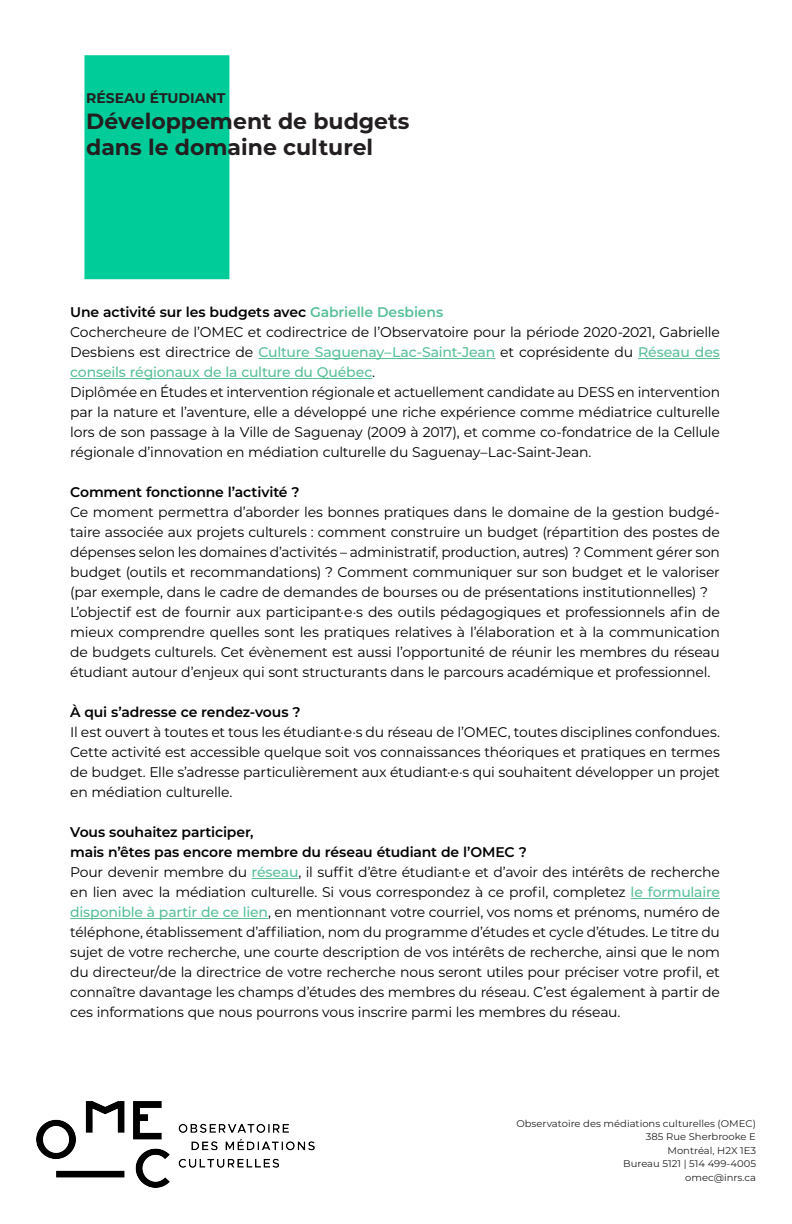
<style>
.page{position:relative;width:792px;height:1224px;background:#fff}
.page>*{position:absolute;margin:0;border:0;box-sizing:border-box;transform-origin:0 0}
.t1{font:700 22px/26.4px "Montserrat";color:#231f20}
.t2{font:14px/20px "Montserrat";letter-spacing:-.015em;color:#000;text-align:justify}
.t3{font:600 14px "Montserrat";letter-spacing:-.01em;color:#000}
.t4{font:700 14px "Montserrat";color:#231f20}
.pavé_de_texte{font:9.7px "Montserrat";color:#231f20}
.s1{color:#59c098}
.s2{font-weight:500;color:#59c098}
</style>
<div class="page">
<div style="left:84px;top:54px;width:146px;height:226px;background:#0c9"></div>
<img style="left:36px;top:1101px;width:278px;height:87px">
<p class="t4" style="left:86px;top:88px;width:141px">RÉSEAU ÉTUDIANT</p>
<p class="t1" style="left:86px;top:107px;width:325px">Développement de budgets dans le domaine culturel</p>
<p class="t3" style="left:70px;top:302px;width:375px">Une activité sur les budgets avec <span class="s1">Gabrielle Desbiens</span></p>
<p class="t2" style="left:70px;top:322px;width:651px">Cochercheure de l’OMEC et codirectrice de l’Observatoire pour la période 2020-2021, Gabrielle Desbiens est directrice de <span class="s2">Culture Saguenay–Lac-Saint-Jean</span> et coprésidente du <span class="s2">Réseau des conseils régionaux de la culture du Québec</span>.</p>
<p class="t2" style="left:70px;top:382px;width:651px">Diplômée en Études et intervention régionale et actuellement candidate au DESS en intervention par la nature et l’aventure, elle a développé une riche expérience comme médiatrice culturelle lors de son passage à la Ville de Saguenay (2009 à 2017), et comme co-fondatrice de la Cellule régionale d’innovation en médiation culturelle du Saguenay–Lac-Saint-Jean.</p>
<p class="t3" style="left:70px;top:482px;width:231px">Comment fonctionne l’activité ?</p>
<p class="t2" style="left:70px;top:502px;width:651px">Ce moment permettra d’aborder les bonnes pratiques dans le domaine de la gestion budgé&shy;taire associée aux projets culturels : comment construire un budget (répartition des postes de dépenses selon les domaines d’activités – administratif, production, autres) ? Comment gérer son budget (outils et recommandations) ? Comment communiquer sur son budget et le valoriser (par exemple, dans le cadre de demandes de bourses ou de présentations institutionnelles) ?</p>
<p class="t2" style="left:70px;top:602px;width:651px">L’objectif est de fournir aux participant·e·s des outils pédagogiques et professionnels afin de mieux comprendre quelles sont les pratiques relatives à l’élaboration et à la communication de budgets culturels. Cet évènement est aussi l’opportunité de réunir les membres du réseau étudiant autour d’enjeux qui sont structurants dans le parcours académique et professionnel.</p>
<p class="t3" style="left:70px;top:702px;width:232px">À qui s’adresse ce rendez-vous ?</p>
<p class="t2" style="left:70px;top:722px;width:651px">Il est ouvert à toutes et tous les étudiant·e·s du réseau de l’OMEC, toutes disciplines confondues.<br>Cette activité est accessible quelque soit vos connaissances théoriques et pratiques en termes de budget. Elle s’adresse particulièrement aux étudiant·e·s qui souhaitent développer un projet en médiation culturelle.</p>
<p class="t3" style="left:70px;top:822px;width:185px">Vous souhaitez participer,</p>
<p class="t3" style="left:70px;top:842px;width:458px">mais n’êtes pas encore membre du réseau étudiant de l’OMEC ?</p>
<p class="t2" style="left:70px;top:862px;width:651px">Pour devenir membre du <span class="s2">réseau</span>, il suffit d’être étudiant·e et d’avoir des intérêts de recherche en lien avec la médiation culturelle. Si vous correspondez à ce profil, completez <span class="s2">le formulaire disponible à partir de ce lien</span>, en mentionnant votre courriel, vos noms et prénoms, numéro de téléphone, établissement d’affiliation, nom du programme d’études et cycle d’études. Le titre du sujet de votre recherche, une courte description de vos intérêts de recherche, ainsi que le nom du directeur/de la directrice de votre recherche nous seront utiles pour préciser votre profil, et connaître davantage les champs d’études des membres du réseau. C’est également à partir de ces informations que nous pourrons vous inscrire parmi les membres du réseau.</p>
<p class="pavé_de_texte" style="left:516px;top:1116px;width:241px">Observatoire des médiations culturelles (OMEC)</p>
<p class="pavé_de_texte" style="left:646px;top:1130px;width:112px">385 Rue Sherbrooke E</p>
<p class="pavé_de_texte" style="left:667px;top:1144px;width:90px">Montréal, H2X 1E3</p>
<p class="pavé_de_texte" style="left:623px;top:1157px;width:134px">Bureau 5121 | 514 499-4005</p>
<p class="pavé_de_texte" style="left:685px;top:1171px;width:72px">omec@inrs.ca</p>
</div>
